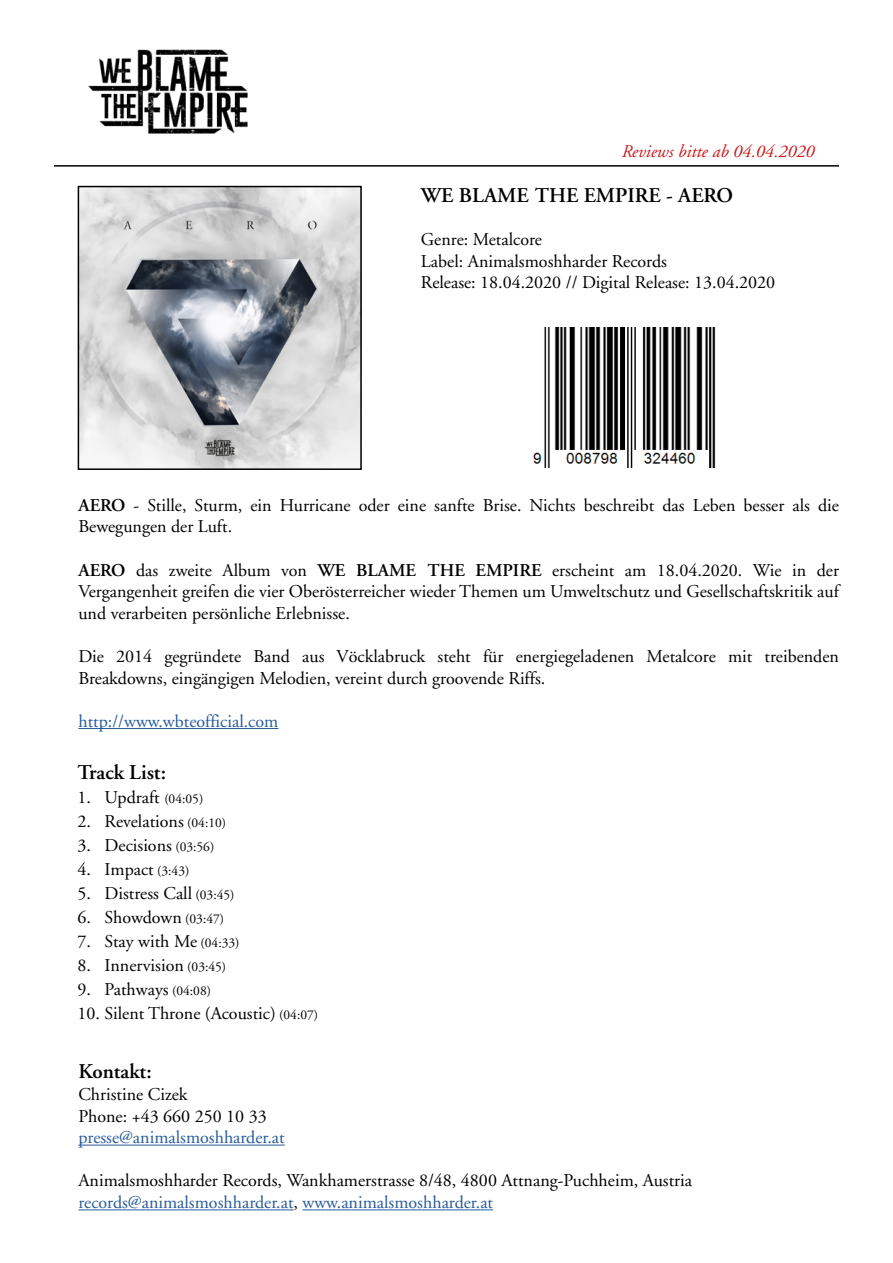
<style>
.page{position:relative;width:893px;height:1263px;background:#fff}
.page>*{position:absolute;margin:0;border:0;box-sizing:border-box;transform-origin:0 0}
.t1{font:600 21px "Adobe Garamond";color:#000}
.t2{font:18px/21.6px "Adobe Garamond";color:#000}
.t3{font:18px "Adobe Garamond";color:#275b9b}
.t4{font:italic 18px "Adobe Garamond";color:#cd1719}
.s1{font-weight:600}
.s2{font-size:13.5px}
.s3{color:#275b9b}
</style>
<div class="page">
<img style="left:81px;top:189px;width:278px;height:278px">
<div style="left:78px;top:186px;width:284px;height:284px;border:2px solid #000"></div>
<img style="left:533px;top:328px;width:183px;height:140px">
<hr style="left:78px;top:728px;width:200px;height:1px;background:#275b9b">
<hr style="left:78px;top:1144px;width:207px;height:1px;background:#275b9b">
<hr style="left:78px;top:1209px;width:216px;height:1px;background:#275b9b">
<hr style="left:303px;top:1209px;width:190px;height:1px;background:#275b9b">
<img style="left:88px;top:49px;width:160px;height:85px">
<hr style="left:54px;top:165px;width:785px;height:2px;background:#000">
<p class="t4" style="left:622px;top:141px;width:194px">Reviews bitte ab 04.04.2020</p>
<p class="t1" style="left:421px;top:184px;width:314px">WE BLAME THE EMPIRE - AERO</p>
<p class="t2" style="left:421px;top:229px;width:356px">Genre: Metalcore<br>Label: Animalsmoshharder Records<br>Release: 18.04.2020 // Digital Release: 13.04.2020</p>
<p class="t2" style="left:78px;top:495px;width:762px"><span class="s1">AERO</span> - Stille, Sturm, ein Hurricane oder eine sanfte Brise. Nichts beschreibt das Leben besser als die<br>Bewegungen der Luft.</p>
<p class="t2" style="left:78px;top:559px;width:762px;text-align:justify"><span class="s1">AERO</span> das zweite Album von <span class="s1">WE BLAME THE EMPIRE</span> erscheint am 18.04.2020. Wie in der Vergangenheit greifen die vier Oberösterreicher wieder Themen um Umweltschutz und Gesellschaftskritik auf und verarbeiten persönliche Erlebnisse.</p>
<p class="t2" style="left:78px;top:646px;width:762px">Die 2014 gegründete Band aus Vöcklabruck steht für energiegeladenen Metalcore mit treibenden<br>Breakdowns, eingängigen Melodien, vereint durch groovende Riffs.</p>
<p class="t3" style="left:78px;top:711px;width:202px">http://www.wbteofficial.com</p>
<p class="t1" style="left:78px;top:760px;width:90px">Track List:</p>
<p class="t2" style="left:78px;top:787px;width:127px">1. Updraft <span class="s2">(04:05)</span></p>
<p class="t2" style="left:78px;top:811px;width:150px">2. Revelations <span class="s2">(04:10)</span></p>
<p class="t2" style="left:78px;top:835px;width:138px">3. Decisions <span class="s2">(03:56)</span></p>
<p class="t2" style="left:78px;top:859px;width:113px">4. Impact <span class="s2">(3:43)</span></p>
<p class="t2" style="left:78px;top:883px;width:158px">5. Distress Call <span class="s2">(03:45)</span></p>
<p class="t2" style="left:78px;top:907px;width:148px">6. Showdown <span class="s2">(03:47)</span></p>
<p class="t2" style="left:78px;top:931px;width:163px">7. Stay with Me <span class="s2">(04:33)</span></p>
<p class="t2" style="left:78px;top:955px;width:150px">8. Innervision <span class="s2">(03:45)</span></p>
<p class="t2" style="left:78px;top:979px;width:135px">9. Pathways <span class="s2">(04:08)</span></p>
<p class="t2" style="left:78px;top:1003px;width:242px">10. Silent Throne (Acoustic) <span class="s2">(04:07)</span></p>
<p class="t1" style="left:78px;top:1060px;width:75px">Kontakt:</p>
<p class="t2" style="left:78px;top:1084px;width:190px">Christine Cizek<br>Phone: +43 660 250 10 33</p>
<p class="t3" style="left:78px;top:1128px;width:208px">presse@animalsmoshharder.at</p>
<p class="t2" style="left:78px;top:1170px;width:615px">Animalsmoshharder Records, Wankhamerstrasse 8/48, 4800 Attnang-Puchheim, Austria <span class="s3">records@animalsmoshharder.at</span>, <span class="s3">www.animalsmoshharder.at</span></p>
</div>
